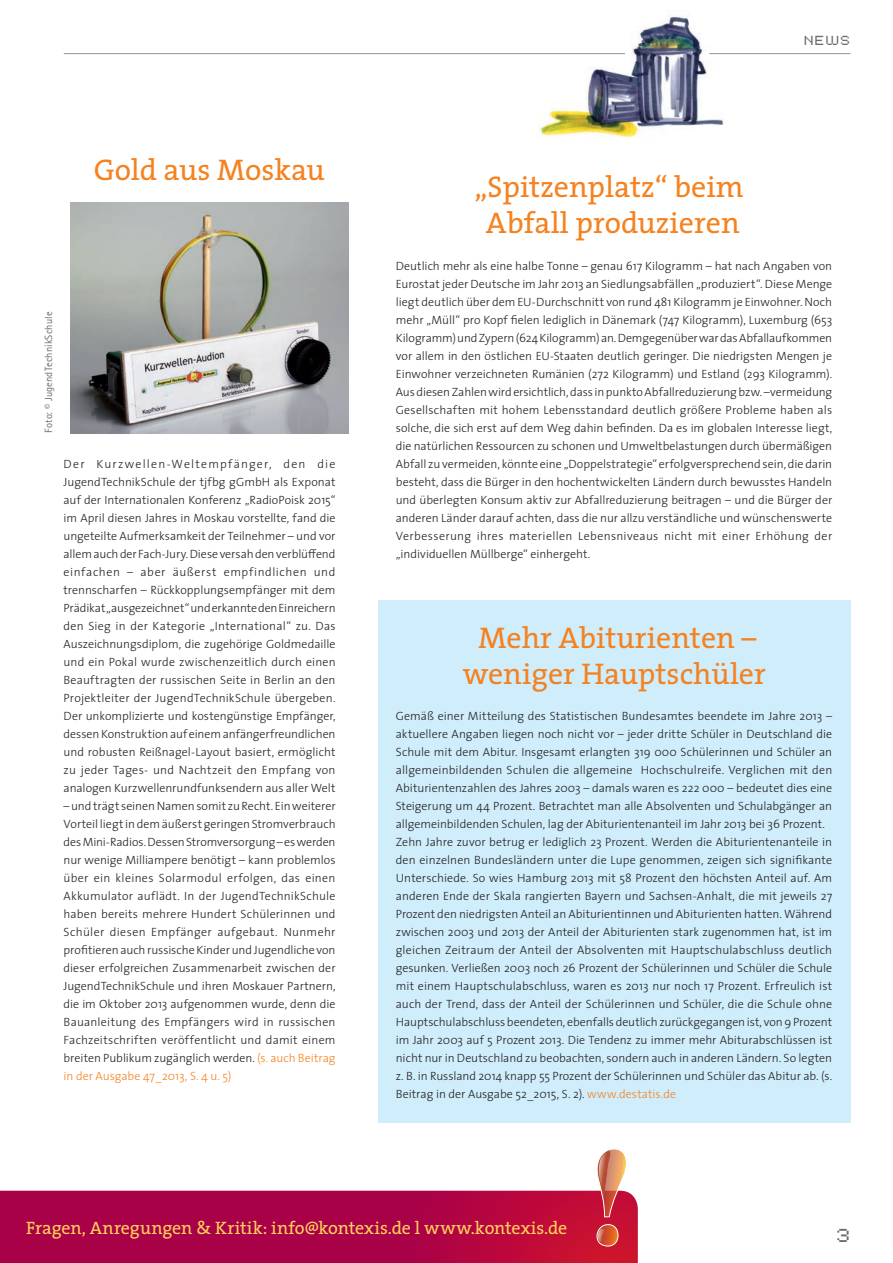
<style>
.page{position:relative;width:893px;height:1263px;background:#fff}
.page>*{position:absolute;margin:0;border:0;box-sizing:border-box;transform-origin:0 0}
.t1{font:30px/36px "The Serif";color:#f58220;text-align:center}
.t2{font:18px "The Serif";letter-spacing:-.005em;color:#fed05b}
.t3{font:15px "Pixel FJ8 pt 1 Normal";color:#6c6d70}
.t4{font:300 12px/18px "The Sans";color:#231f20;text-align:justify}
.t5{font:10.5px "Rotis Sans Serif Std";letter-spacing:.015em;color:#6c6d70}
.t6{font:10.5px "Pixel FJ8 pt 1 Normal";color:#6c6d70}
.s1{color:#f58220}
</style>
<div class="page">
<div style="left:379px;top:600px;width:472px;height:522px;background:#cfedfb"></div>
<img style="left:540px;top:15px;width:195px;height:123px">
<hr style="left:64px;top:53px;width:561px;height:1px;background:#939598">
<svg style="left:0;top:1191px;width:638px;height:72px;background:#ae0344"></svg>
<svg style="left:596px;top:1149px;width:31px;height:97px;background:#d56861"></svg>
<img style="left:70px;top:202px;width:279px;height:231px">
<hr style="left:709px;top:53px;width:141px;height:1px;background:#939598">
<h1 class="t1" style="left:94px;top:151px;width:233px">Gold aus Moskau</h1>
<p class="t5" style="left:42px;top:433px;width:123px;rotate:-90deg">Foto: © JugendTechnikSchule</p>
<p class="t4" style="left:64px;top:455px;width:274px">Der Kurzwellen-Weltempfänger, den die JugendTechnikSchule der tjfbg gGmbH als Exponat auf der Internationalen Konferenz „RadioPoisk 2015“ im April diesen Jahres in Moskau vorstellte, fand die ungeteilte Aufmerksamkeit der Teilnehmer – und vor allem auch der Fach-Jury. Diese versah den verblüffend einfachen – aber äußerst empfindlichen und trennscharfen – Rückkopplungsempfänger mit dem Prädikat „ausgezeichnet“ und erkannte den Einreichern den Sieg in der Kategorie „International“ zu. Das Auszeichnungsdiplom, die zugehörige Goldmedaille und ein Pokal wurde zwischenzeitlich durch einen Beauftragten der russischen Seite in Berlin an den Projektleiter der JugendTechnikSchule übergeben.<br>Der unkomplizierte und kostengünstige Empfänger, dessen Konstruktion auf einem anfängerfreundlichen und robusten Reißnagel-Layout basiert, ermöglicht zu jeder Tages- und Nachtzeit den Empfang von analogen Kurzwellenrundfunksendern aus aller Welt</p>
<p class="t4" style="left:64px;top:797px;width:274px">– und trägt seinen Namen somit zu Recht. Ein weiterer Vorteil liegt in dem äußerst geringen Stromverbrauch des Mini-Radios. Dessen Stromversorgung – es werden nur wenige Milliampere benötigt – kann problemlos über ein kleines Solarmodul erfolgen, das einen Akkumulator auflädt. In der JugendTechnikSchule haben bereits mehrere Hundert Schülerinnen und Schüler diesen Empfänger aufgebaut. Nunmehr profitieren auch russische Kinder und Jugendliche von dieser erfolgreichen Zusammenarbeit zwischen der JugendTechnikSchule und ihren Moskauer Partnern, die im Oktober 2013 aufgenommen wurde, denn die Bauanleitung des Empfängers wird in russischen Fachzeitschriften veröffentlicht und damit einem breiten Publikum zugänglich werden. <span class="s1">(s. auch Beitrag in der Ausgabe 47_2013, S. 4 u. 5)</span></p>
<h1 class="t1" style="left:474px;top:168px;width:271px">„Spitzenplatz“ beim<br>Abfall produzieren</h1>
<p class="t6" style="left:805px;top:32px;width:47px">NEWS</p>
<p class="t4" style="left:396px;top:257px;width:438px">Deutlich mehr als eine halbe Tonne – genau 617 Kilogramm – hat nach Angaben von Eurostat jeder Deutsche im Jahr 2013 an Siedlungsabfällen „produziert“. Diese Menge liegt deutlich über dem EU-Durchschnitt von rund 481 Kilogramm je Einwohner. Noch mehr „Müll“ pro Kopf fielen lediglich in Dänemark (747 Kilogramm), Luxemburg (653<br>Kilogramm) und Zypern (624 Kilogramm) an. Demgegenüber war das Abfallaufkommen vor allem in den östlichen EU-Staaten deutlich geringer. Die niedrigsten Mengen je Einwohner verzeichneten Rumänien (272 Kilogramm) und Estland (293 Kilogramm).<br>Aus diesen Zahlen wird ersichtlich, dass in punkto Abfallreduzierung bzw. –vermeidung Gesellschaften mit hohem Lebensstandard deutlich größere Probleme haben als solche, die sich erst auf dem Weg dahin befinden. Da es im globalen Interesse liegt, die natürlichen Ressourcen zu schonen und Umweltbelastungen durch übermäßigen Abfall zu vermeiden, könnte eine „Doppelstrategie“ erfolgversprechend sein, die darin besteht, dass die Bürger in den hochentwickelten Ländern durch bewusstes Handeln und überlegten Konsum aktiv zur Abfallreduzierung beitragen – und die Bürger der anderen Länder darauf achten, dass die nur allzu verständliche und wünschenswerte Verbesserung ihres materiellen Lebensniveaus nicht mit einer Erhöhung der „individuellen Müllberge“ einhergeht.</p>
<h1 class="t1" style="left:463px;top:619px;width:305px">Mehr Abiturienten – weniger Hauptschüler</h1>
<p class="t4" style="left:396px;top:707px;width:438px;text-align:left">Gemäß einer Mitteilung des Statistischen Bundesamtes beendete im Jahre 2013 – aktuellere Angaben liegen noch nicht vor – jeder dritte Schüler in Deutschland die Schule mit dem Abitur. Insgesamt erlangten 319 000 Schülerinnen und Schüler an allgemeinbildenden Schulen die allgemeine Hochschulreife. Verglichen mit den Abiturientenzahlen des Jahres 2003 – damals waren es 222 000 – bedeutet dies eine Steigerung um 44 Prozent. Betrachtet man alle Absolventen und Schulabgänger an allgemeinbildenden Schulen, lag der Abiturientenanteil im Jahr 2013 bei 36 Prozent.<br>Zehn Jahre zuvor betrug er lediglich 23 Prozent. Werden die Abiturientenanteile in den einzelnen Bundesländern unter die Lupe genommen, zeigen sich signifikante Unterschiede. So wies Hamburg 2013 mit 58 Prozent den höchsten Anteil auf. Am anderen Ende der Skala rangierten Bayern und Sachsen-Anhalt, die mit jeweils 27<br>Prozent den niedrigsten Anteil an Abiturientinnen und Abiturienten hatten. Während zwischen 2003 und 2013 der Anteil der Abiturienten stark zugenommen hat, ist im gleichen Zeitraum der Anteil der Absolventen mit Hauptschulabschluss deutlich gesunken. Verließen 2003 noch 26 Prozent der Schülerinnen und Schüler die Schule mit einem Hauptschulabschluss, waren es 2013 nur noch 17 Prozent. Erfreulich ist auch der Trend, dass der Anteil der Schülerinnen und Schüler, die die Schule ohne Hauptschulabschluss beendeten, ebenfalls deutlich zurückgegangen ist, von 9 Prozent im Jahr 2003 auf 5 Prozent 2013. Die Tendenz zu immer mehr Abiturabschlüssen ist nicht nur in Deutschland zu beobachten, sondern auch in anderen Ländern. So legten z. B. in Russland 2014 knapp 55 Prozent der Schülerinnen und Schüler das Abitur ab. (s.<br>Beitrag in der Ausgabe 52_2015, S. 2). <span class="s1">www.destatis.de</span></p>
<h2 class="t2" style="left:26px;top:1213px;width:543px">Fragen, Anregungen &amp; Kritik: info@kontexis.de l www.kontexis.de</h2>
<p class="t3" style="left:837px;top:1223px;width:15px">3</p>
</div>
